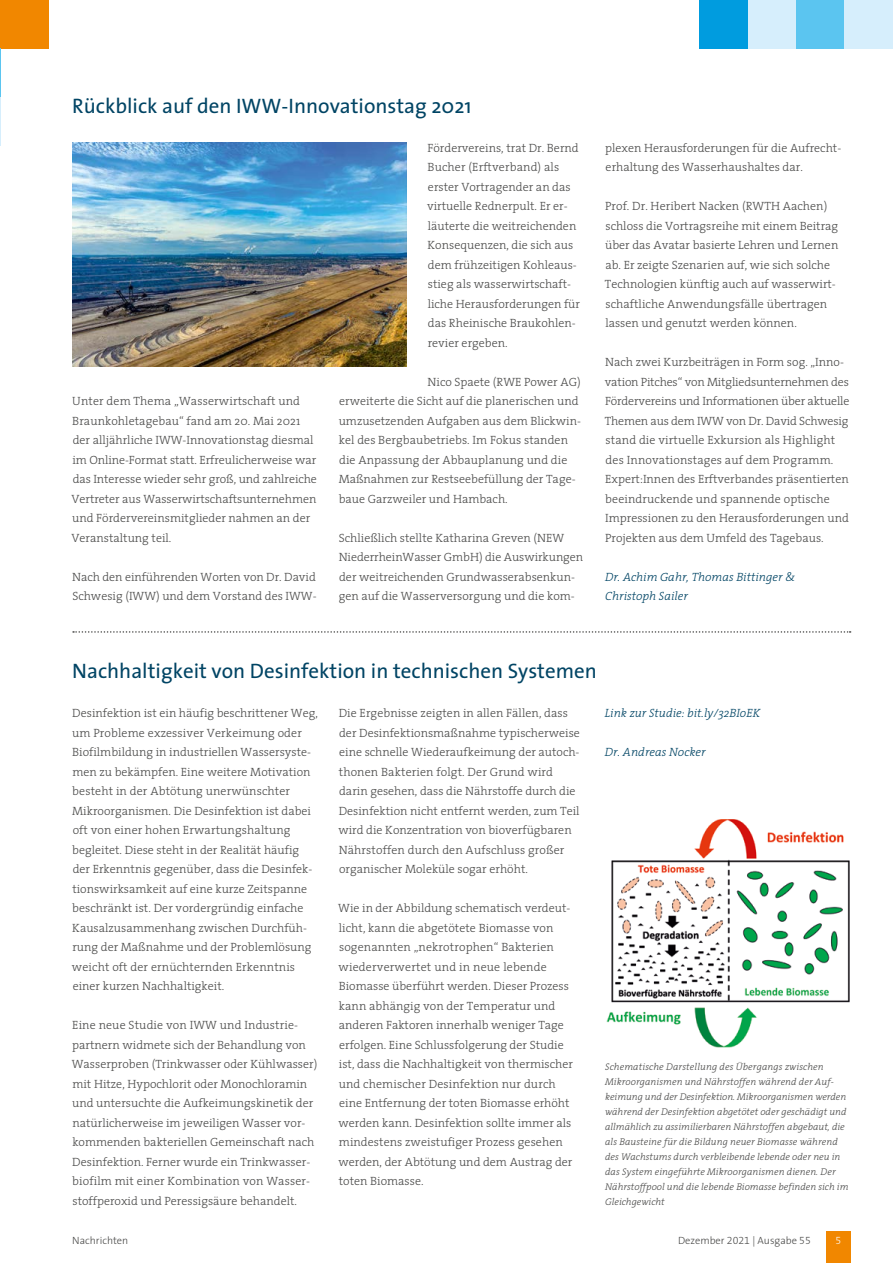
<style>
.page{position:relative;width:893px;height:1263px;background:#fff}
.page>*{position:absolute;margin:0;border:0;box-sizing:border-box;transform-origin:0 0}
.Headline_Innenteil{font:21px "The Sans 5";color:#004464}
.Fliesstext{font:300 12px/19.5px "The Serif 3";color:#494948}
.Fliesstext-2{font:italic 300 12px "The Serif 3";color:#004464}
.Fliesstext-3{font:300 10.5px "The Sans 3";color:#494948}
.t1{font:10.5px "The Sans 3 Light Expert";color:#fff}
.Bildunterschrift{font:italic 300 9.75px/15px "The Serif 3";color:#494948}
.s1{font-family:"The Sans 3 Light Expert";font-weight:400}
</style>
<div class="page">
<div style="left:826px;top:1231px;width:24px;height:32px;background:#f18700"></div>
<div style="left:0;top:0;width:49px;height:49px;background:#f18700"></div>
<hr style="left:0;top:97px;width:1px;height:49px;background:#d6eefc">
<hr style="left:0;top:49px;width:1px;height:48px;background:#5bc5f0">
<svg style="left:73px;top:631px;width:778px;height:2px"></svg>
<div style="left:747px;top:0;width:49px;height:49px;background:#d6eefc"></div>
<div style="left:699px;top:0;width:48px;height:49px;background:#009cdf"></div>
<div style="left:796px;top:0;width:48px;height:49px;background:#5bc5f0"></div>
<div style="left:844px;top:0;width:49px;height:49px;background:#d6eefc"></div>
<img style="left:72px;top:143px;width:334px;height:223px">
<img style="left:606px;top:819px;width:244px;height:229px">
<p class="Headline_Innenteil" style="left:72px;top:88px;width:401px">Rückblick auf den IWW-Innovationstag 2021</p>
<p class="Fliesstext" style="left:72px;top:391px;width:247px">Unter dem Thema „Wasserwirtschaft und Braunkohletagebau“ fand am 20. Mai 2021 der alljährliche IWW-Innovationstag diesmal im Online-Format statt. Erfreulicherweise war das Interesse wieder sehr groß, und zahlreiche Vertreter aus Wasserwirtschaftsunternehmen und Fördervereinsmitglieder nahmen an der Veranstaltung teil.</p>
<p class="Fliesstext" style="left:72px;top:566px;width:246px">Nach den einführenden Worten von Dr. David<br>Schwesig (IWW) und dem Vorstand des IWW-</p>
<p class="Fliesstext" style="left:427px;top:137px;width:154px">Fördervereins, trat Dr. Bernd<br>Bucher (Erftverband) als erster Vortragender an das virtuelle Rednerpult. Er er&shy;läuterte die weitreichenden<br>Konsequenzen, die sich aus dem frühzeitigen Kohleaus&shy;stieg als wasserwirtschaft&shy;liche Herausforderungen für das Rheinische Braukohlen&shy;revier ergeben.</p>
<p class="Fliesstext" style="left:339px;top:371px;width:244px;text-indent:89px">Nico Spaete (RWE Power AG) erweiterte die Sicht auf die planerischen und umzusetzenden Aufgaben aus dem Blickwin&shy;kel des Bergbaubetriebs. Im Fokus standen die Anpassung der Abbauplanung und die Maßnahmen zur Restseebefüllung der Tage&shy;baue Garzweiler und Hambach.</p>
<p class="Fliesstext" style="left:339px;top:527px;width:246px">Schließlich stellte Katharina Greven (NEW NiederrheinWasser GmbH) die Auswirkungen der weitreichenden Grundwasserabsenkun&shy;gen auf die Wasserversorgung und die kom-</p>
<p class="Fliesstext" style="left:605px;top:137px;width:238px">plexen Herausforderungen für die Aufrecht&shy;erhaltung des Wasserhaushaltes dar.</p>
<p class="Fliesstext" style="left:605px;top:196px;width:235px">Prof. Dr. Heribert Nacken (RWTH Aachen) schloss die Vortragsreihe mit einem Beitrag über das Avatar basierte Lehren und Lernen ab. Er zeigte Szenarien auf, wie sich solche Technologien künftig auch auf wasserwirt&shy;schaftliche Anwendungsfälle übertragen lassen und genutzt werden können.</p>
<p class="Fliesstext" style="left:605px;top:352px;width:246px">Nach zwei Kurzbeiträgen in Form sog. „Inno&shy;vation Pitches“ von Mitgliedsunternehmen des Fördervereins und Informationen über aktuelle Themen aus dem IWW von Dr. David Schwesig stand die virtuelle Exkursion als Highlight des Innovationstages auf dem Programm.<br>Expert:Innen des Erftverbandes präsentierten beeindruckende und spannende optische Impressionen zu den Herausforderungen und Projekten aus dem Umfeld des Tagebaus.</p>
<p class="Fliesstext-2" style="left:605px;top:567px;width:191px">Dr. Achim Gahr, Thomas Bittinger &amp;</p>
<p class="Fliesstext-2" style="left:605px;top:586px;width:84px">Christoph Sailer</p>
<p class="Headline_Innenteil" style="left:72px;top:653px;width:526px">Nachhaltigkeit von Desinfektion in technischen Systemen</p>
<p class="Fliesstext" style="left:72px;top:703px;width:247px">Desinfektion ist ein häufig beschrittener Weg, um Probleme exzessiver Verkeimung oder Biofilmbildung in industriellen Wassersyste&shy;men zu bekämpfen. Eine weitere Motivation besteht in der Abtötung unerwünschter Mikroorganismen. Die Desinfektion ist dabei oft von einer hohen Erwartungshaltung begleitet. Diese steht in der Realität häufig der Erkenntnis gegenüber, dass die Desinfek&shy;tionswirksamkeit auf eine kurze Zeitspanne beschränkt ist. Der vordergründig einfache Kausalzusammenhang zwischen Durchfüh&shy;rung der Maßnahme und der Problemlösung weicht oft der ernüchternden Erkenntnis einer kurzen Nachhaltigkeit.</p>
<p class="Fliesstext" style="left:72px;top:1015px;width:247px">Eine neue Studie von IWW und Industrie&shy;partnern widmete sich der Behandlung von Wasserproben (Trinkwasser oder Kühlwasser) mit Hitze, Hypochlorit oder Monochloramin und untersuchte die Aufkeimungskinetik der natürlicherweise im jeweiligen Wasser vor&shy;kommenden bakteriellen Gemeinschaft nach Desinfektion. Ferner wurde ein Trinkwasser&shy;biofilm mit einer Kombination von Wasser&shy;stoffperoxid und Peressigsäure behandelt.</p>
<p class="Fliesstext" style="left:338px;top:703px;width:243px">Die Ergebnisse zeigten in allen Fällen, dass der Desinfektionsmaßnahme typischerweise eine schnelle Wiederaufkeimung der autoch&shy;thonen Bakterien folgt. Der Grund wird darin gesehen, dass die Nährstoffe durch die Desinfektion nicht entfernt werden, zum Teil wird die Konzentration von bioverfügbaren Nährstoffen durch den Aufschluss großer organischer Moleküle sogar erhöht.</p>
<p class="Fliesstext" style="left:338px;top:898px;width:236px">Wie in der Abbildung schematisch verdeut&shy;licht, kann die abgetötete Biomasse von sogenannten „nekrotrophen“ Bakterien wiederverwertet und in neue lebende Biomasse überführt werden. Dieser Prozess kann abhängig von der Temperatur und anderen Faktoren innerhalb weniger Tage erfolgen. Eine Schlussfolgerung der Studie ist, dass die Nachhaltigkeit von thermischer und chemischer Desinfektion nur durch eine Entfernung der toten Biomasse erhöht werden kann. Desinfektion sollte immer als mindestens zweistufiger Prozess gesehen werden, der Abtötung und dem Austrag der toten Biomasse.</p>
<p class="Fliesstext-2" style="left:605px;top:703px;width:157px">Link zur Studie: bit.ly/32BIoEK</p>
<p class="Fliesstext-2" style="left:605px;top:742px;width:102px">Dr. Andreas Nocker</p>
<p class="Bildunterschrift" style="left:605px;top:1058px;width:245px">Schematische Darstellung des Übergangs zwischen Mikroorganismen und Nährstoffen während der Auf&shy;keimung und der Desinfektion. Mikroorganismen werden während der Desinfektion abgetötet oder geschädigt und allmählich zu assimilierbaren Nährstoffen abgebaut, die als Bausteine für die Bildung neuer Biomasse während des Wachstums durch verbleibende lebende oder neu in das System eingeführte Mikroorganismen dienen. Der Nährstoffpool und die lebende Biomasse befinden sich im Gleichgewicht</p>
<p class="Fliesstext-3" style="left:72px;top:1231px;width:58px">Nachrichten</p>
<p class="Fliesstext-3" style="left:678px;top:1231px;width:134px">Dezember <span class="s1">2021</span> | Ausgabe <span class="s1">55</span></p>
<p class="t1" style="left:836px;top:1231px;width:7px">5</p>
</div>
